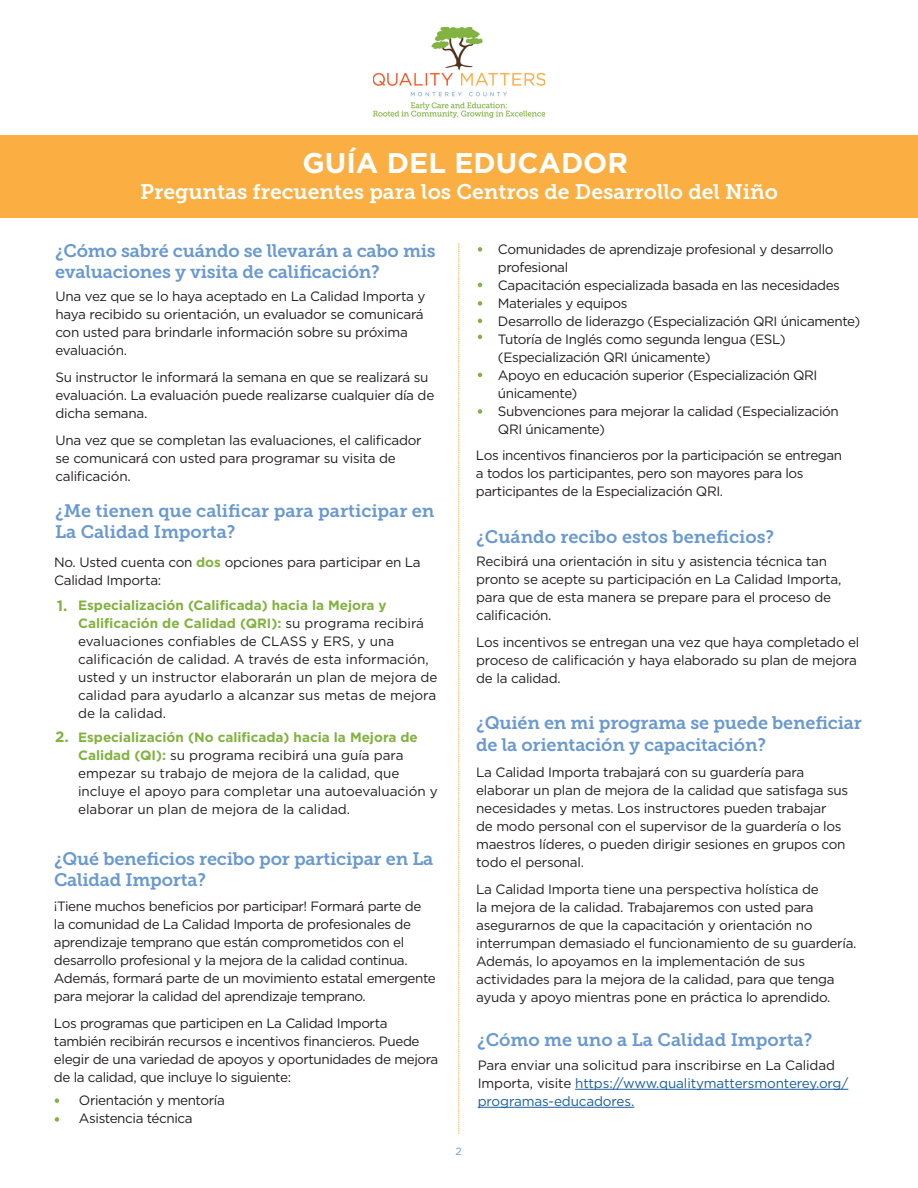
<style>
.page{position:relative;width:918px;height:1188px;background:#fff}
.page>*{position:absolute;margin:0;border:0;box-sizing:border-box;transform-origin:0 0}
.t1{font:700 28.5px "Gotham";color:#fff}
.t2{font:21px "Museo Slab 700";color:#fff}
.t3{font:18px/21.6px "Museo Slab 700";letter-spacing:-.01em;color:#6999d0}
.t4{font:700 15px "Gotham";color:#82b240}
.t5{font:13.5px/18px "Gotham";letter-spacing:-.02em;color:#231f20}
.t6{font:13.5px/18px "Gotham";color:#231f20}
.t7{font:10.5px "Gotham";color:#6999d0}
.s1{font-weight:700;color:#82b240}
.s2{color:#175d9e}
</style>
<div class="page">
<div style="left:0;top:135px;width:918px;height:82px;background:#fbaf42"></div>
<img style="left:373px;top:27px;width:172px;height:91px">
<svg style="left:459px;top:243px;width:1px;height:891px"></svg>
<svg style="left:55px;top:1098px;width:4px;height:5px"></svg>
<svg style="left:55px;top:1117px;width:4px;height:5px"></svg>
<svg style="left:478px;top:409px;width:4px;height:5px"></svg>
<svg style="left:478px;top:319px;width:4px;height:4px"></svg>
<svg style="left:478px;top:247px;width:4px;height:5px"></svg>
<svg style="left:478px;top:301px;width:4px;height:5px"></svg>
<svg style="left:478px;top:283px;width:4px;height:4px"></svg>
<svg style="left:478px;top:335px;width:4px;height:4px"></svg>
<hr style="left:575px;top:1089px;width:273px;height:1px;background:#175d9e">
<hr style="left:478px;top:1107px;width:156px;height:1px;background:#175d9e">
<svg style="left:478px;top:373px;width:4px;height:4px"></svg>
<h1 class="t1" style="left:302px;top:144px;width:327px">GUÍA DEL EDUCADOR</h1>
<h2 class="t2" style="left:140px;top:180px;width:639px">Preguntas frecuentes para los Centros de Desarrollo del Niño</h2>
<h3 class="t3" style="left:55px;top:240px;width:382px">¿Cómo sabré cuándo se llevarán a cabo mis evaluaciones y visita de calificación?</h3>
<p class="t5" style="left:55px;top:287px;width:372px">Una vez que se lo haya aceptado en La Calidad Importa y haya recibido su orientación, un evaluador se comunicará con usted para brindarle información sobre su próxima evaluación.</p>
<p class="t5" style="left:55px;top:368px;width:380px">Su instructor le informará la semana en que se realizará su evaluación. La evaluación puede realizarse cualquier día de dicha semana.</p>
<p class="t5" style="left:55px;top:431px;width:368px">Una vez que se completan las evaluaciones, el calificador se comunicará con usted para programar su visita de calificación.</p>
<h3 class="t3" style="left:55px;top:500px;width:381px">¿Me tienen que calificar para participar en<br>La Calidad Importa?</h3>
<p class="t5" style="left:54px;top:553px;width:368px">No. Usted cuenta con <span class="s1">dos</span> opciones para participar en La<br>Calidad Importa:</p>
<p class="t4" style="left:57px;top:596px;width:12px">1.</p>
<p class="t4" style="left:55px;top:727px;width:15px">2.</p>
<p class="t6" style="left:78px;top:596px;width:361px"><span class="s1">Especialización (Calificada) hacia la Mejora y Calificación de Calidad (QRI):</span> su programa recibirá evaluaciones confiables de CLASS y ERS, y una calificación de calidad. A través de esta información, usted y un instructor elaborarán un plan de mejora de calidad para ayudarlo a alcanzar sus metas de mejora de la calidad.</p>
<p class="t6" style="left:78px;top:728px;width:361px"><span class="s1">Especialización (No calificada) hacia la Mejora de Calidad (QI):</span> su programa recibirá una guía para empezar su trabajo de mejora de la calidad, que incluye el apoyo para completar una autoevaluación y elaborar un plan de mejora de la calidad.</p>
<h3 class="t3" style="left:54px;top:848px;width:381px">¿Qué beneficios recibo por participar en La<br>Calidad Importa?</h3>
<p class="t5" style="left:54px;top:897px;width:383px">¡Tiene muchos beneficios por participar! Formará parte de<br>la comunidad de La Calidad Importa de profesionales de aprendizaje temprano que están comprometidos con el desarrollo profesional y la mejora de la calidad continua.<br>Además, formará parte de un movimiento estatal emergente para mejorar la calidad del aprendizaje temprano.</p>
<p class="t5" style="left:54px;top:1014px;width:386px">Los programas que participen en La Calidad Importa también recibirán recursos e incentivos financieros. Puede elegir de una variedad de apoyos y oportunidades de mejora de la calidad, que incluye lo siguiente:</p>
<p class="t5" style="left:79px;top:1091px;width:147px">Orientación y mentoría<br>Asistencia técnica</p>
<p class="t5" style="left:498px;top:240px;width:364px">Comunidades de aprendizaje profesional y desarrollo profesional<br>Capacitación especializada basada en las necesidades Materiales y equipos<br>Desarrollo de liderazgo (Especialización QRI únicamente)<br>Tutoría de Inglés como segunda lengua (ESL) (Especialización QRI únicamente)<br>Apoyo en educación superior (Especialización QRI únicamente)<br>Subvenciones para mejorar la calidad (Especialización QRI únicamente)</p>
<p class="t5" style="left:476px;top:446px;width:368px">Los incentivos financieros por la participación se entregan a todos los participantes, pero son mayores para los participantes de la Especialización QRI.</p>
<h3 class="t3" style="left:476px;top:526px;width:300px">¿Cuándo recibo estos beneficios?</h3>
<p class="t5" style="left:476px;top:552px;width:367px">Recibirá una orientación in situ y asistencia técnica tan pronto se acepte su participación en La Calidad Importa, para que de esta manera se prepare para el proceso de calificación.</p>
<p class="t5" style="left:476px;top:633px;width:385px">Los incentivos se entregan una vez que haya completado el proceso de calificación y haya elaborado su plan de mejora de la calidad.</p>
<h3 class="t3" style="left:476px;top:712px;width:387px">¿Quién en mi programa se puede beneficiar de la orientación y capacitación?</h3>
<p class="t5" style="left:476px;top:763px;width:374px">La Calidad Importa trabajará con su guardería para elaborar un plan de mejora de la calidad que satisfaga sus necesidades y metas. Los instructores pueden trabajar<br>de modo personal con el supervisor de la guardería o los maestros líderes, o pueden dirigir sesiones en grupos con todo el personal.</p>
<p class="t5" style="left:476px;top:880px;width:382px">La Calidad Importa tiene una perspectiva holística de<br>la mejora de la calidad. Trabajaremos con usted para asegurarnos de que la capacitación y orientación no interrumpan demasiado el funcionamiento de su guardería.<br>Además, lo apoyamos en la implementación de sus actividades para la mejora de la calidad, para que tenga ayuda y apoyo mientras pone en práctica lo aprendido.</p>
<h3 class="t3" style="left:477px;top:1029px;width:337px">¿Cómo me uno a La Calidad Importa?</h3>
<p class="t5" style="left:478px;top:1056px;width:372px">Para enviar una solicitud para inscribirse en La Calidad<br>Importa, visite <span class="s2">https://www.qualitymattersmonterey.org/ programas-educadores.</span></p>
<p class="t7" style="left:455px;top:1145px;width:8px">2</p>
</div>
